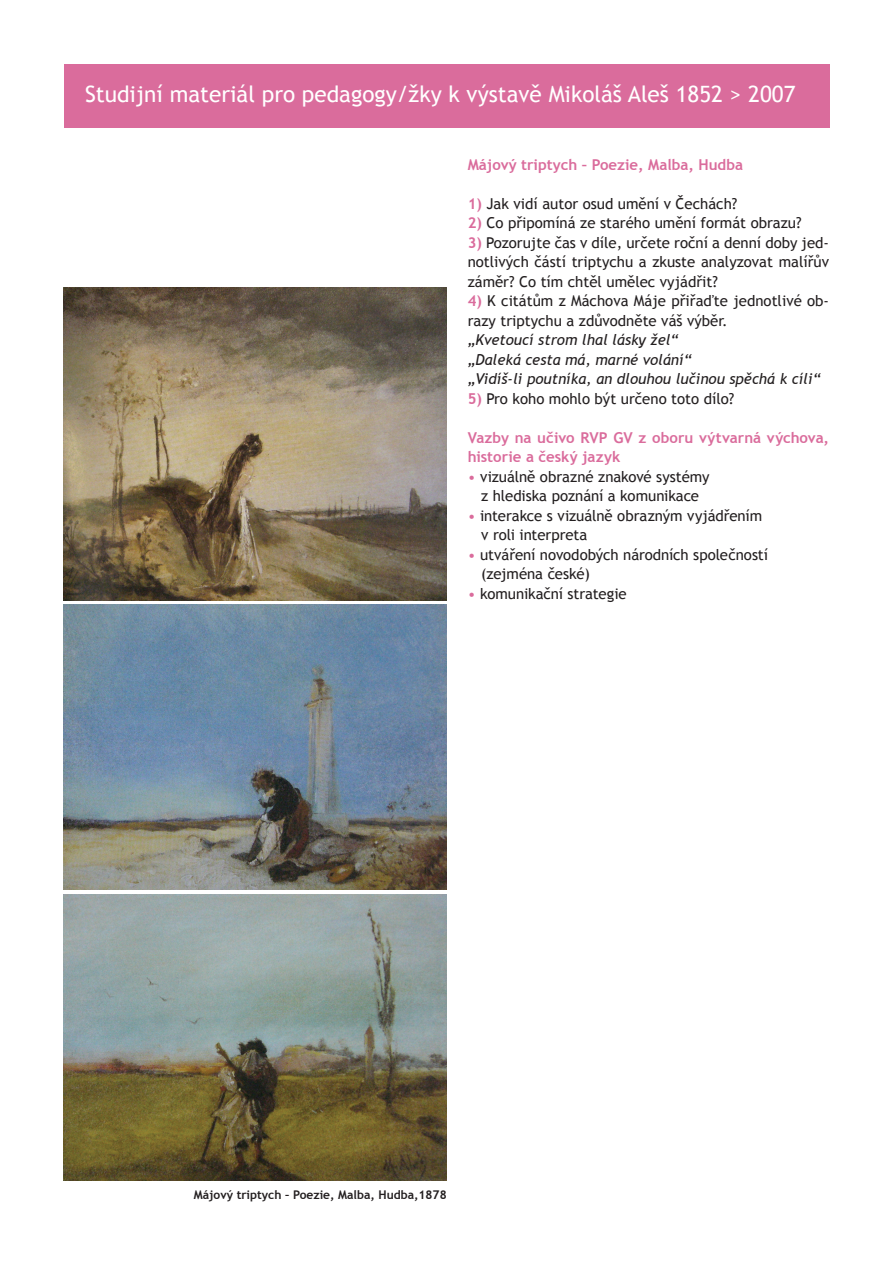
<style>
.page{position:relative;width:893px;height:1263px;background:#fff}
.page>*{position:absolute;margin:0;border:0;box-sizing:border-box;transform-origin:0 0}
.t1{font:22.5px "Trebuchet MS";color:#fff}
.t2{font:15px/19.5px "Trebuchet MS";color:#231f20}
.t3{font:italic 15px/19.5px "Trebuchet MS";color:#231f20}
.t4{font:700 15px/19.5px "Trebuchet MS";color:#da6c9c}
.t5{font:700 12px "Trebuchet MS";color:#231f20}
.s1{font-weight:700;color:#da6c9c}
.s2{color:#da6c9c}
</style>
<div class="page">
<div style="left:64px;top:64px;width:765px;height:64px;background:#da6c9c"></div>
<img style="left:64px;top:605px;width:383px;height:285px">
<img style="left:64px;top:287px;width:383px;height:313px">
<img style="left:64px;top:894px;width:383px;height:287px">
<h1 class="t1" style="left:85px;top:81px;width:712px">Studijní materiál pro pedagogy/žky k výstavě Mikoláš Aleš 1852 &gt; 2007</h1>
<p class="t4" style="left:468px;top:154px;width:277px">Májový triptych – Poezie, Malba, Hudba</p>
<p class="t2" style="left:468px;top:194px;width:271px"><span class="s1">1)</span> Jak vidí autor osud umění v Čechách?</p>
<p class="t2" style="left:468px;top:213px;width:335px"><span class="s1">2)</span> Co připomíná ze starého umění formát obrazu?</p>
<p class="t2" style="left:468px;top:233px;width:363px;text-align:justify"><span class="s1">3)</span> Pozorujte čas v díle, určete roční a denní doby jed&shy;notlivých částí triptychu a zkuste analyzovat malířův záměr? Co tím chtěl umělec vyjádřit?</p>
<p class="t2" style="left:468px;top:291px;width:363px"><span class="s1">4)</span> K citátům z Máchova Máje přiřaďte jednotlivé ob&shy;razy triptychu a zdůvodněte váš výběr.</p>
<p class="t3" style="left:468px;top:330px;width:354px">„Kvetoucí strom lhal lásky žel“<br>„Daleká cesta má, marné volání“<br>„Vidíš-li poutníka, an dlouhou lučinou spěchá k cíli“</p>
<p class="t2" style="left:468px;top:389px;width:268px"><span class="s1">5)</span> Pro koho mohlo být určeno toto dílo?</p>
<p class="t4" style="left:468px;top:427px;width:363px">Vazby na učivo RVP GV z oboru výtvarná výchova, historie a český jazyk</p>
<p class="t2" style="left:468px;top:467px;width:243px;text-align:center"><span class="s2">•</span> vizuálně obrazné znakové systémy z hlediska poznání a komunikace</p>
<p class="t2" style="left:481px;top:506px;width:282px;text-indent:-14px"><span class="s2">•</span> interakce s vizuálně obrazným vyjádřením v roli interpreta</p>
<p class="t2" style="left:481px;top:545px;width:288px;text-indent:-14px"><span class="s2">•</span> utváření novodobých národních společností (zejména české)</p>
<p class="t2" style="left:468px;top:584px;width:161px"><span class="s2">•</span> komunikační strategie</p>
<p class="t5" style="left:194px;top:1187px;width:254px">Májový triptych – Poezie, Malba, Hudba,1878</p>
</div>
